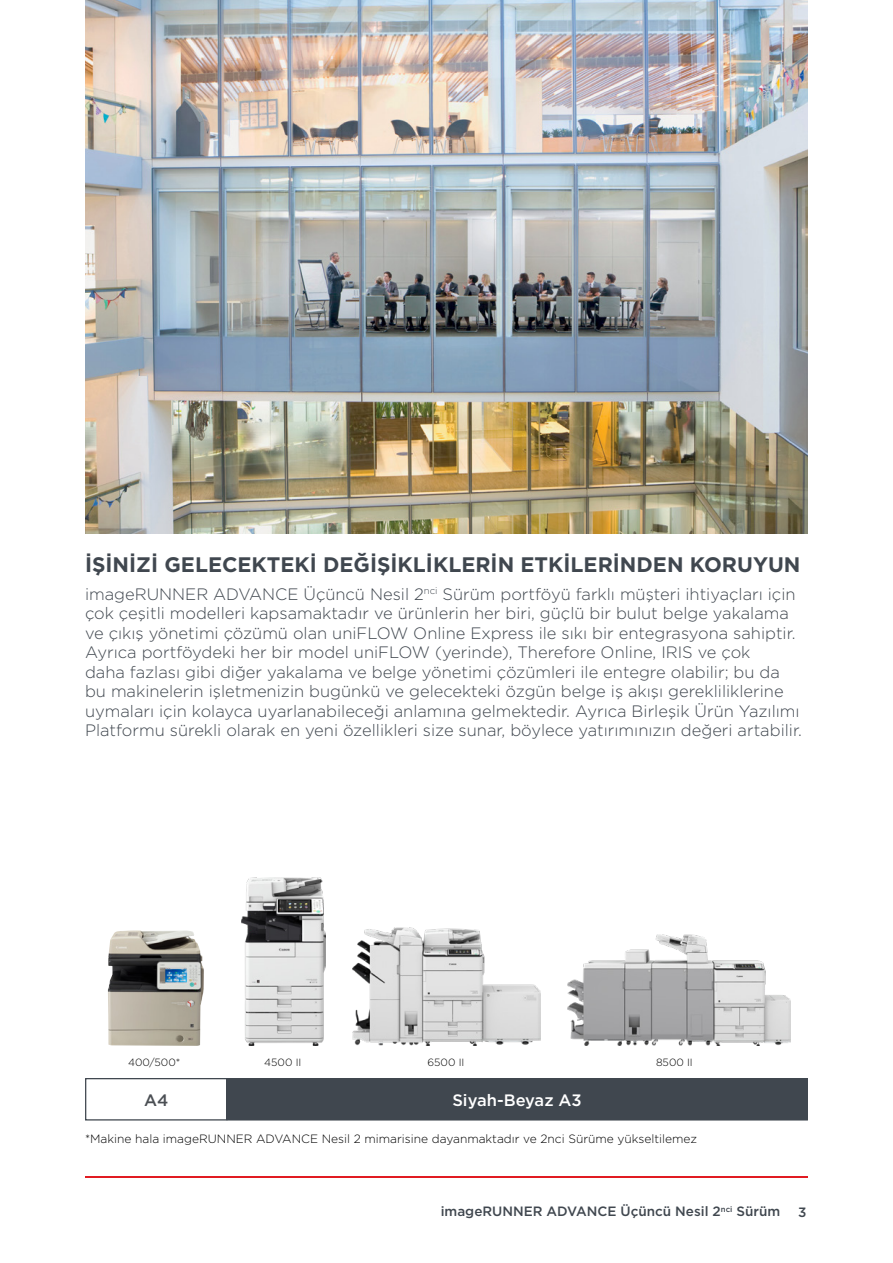
<style>
.page{position:relative;width:893px;height:1263px;background:#fff}
.page>*{position:absolute;margin:0;border:0;box-sizing:border-box;transform-origin:0 0}
.t1{font:700 21px "Gotham";color:#40474f}
.t2{font:300 16.5px/19.5px "Gotham";color:#40474f}
.t3{font:500 16.5px "Gotham";color:#fff}
.t4{font:500 16.5px "Gotham";color:#4b4f54}
.t5{font:500 13.5px "Gotham";color:#40474f}
.t6{font:300 12px "Gotham";color:#000}
.t7{font:300 10.5px "Gotham";color:#000}
</style>
<div class="page">
<hr style="left:85px;top:1176px;width:723px;height:2px;background:#e11b22">
<img style="left:85px;top:0;width:723px;height:534px">
<img style="left:108px;top:930px;width:96px;height:116px">
<svg style="left:85px;top:1078px;width:723px;height:43px"></svg>
<img style="left:568px;top:935px;width:222px;height:111px">
<img style="left:352px;top:927px;width:189px;height:119px">
<img style="left:241px;top:878px;width:84px;height:168px">
<p class="t1" style="left:85px;top:550px;width:717px">İŞINIZI GELECEKTEKI DEĞIŞIKLIKLERIN ETKILERINDEN KORUYUN</p>
<p class="t2" style="left:85px;top:584px;width:718px">imageRUNNER ADVANCE Üçüncü Nesil 2<sup>nci</sup> Sürüm portföyü farklı müşteri ihtiyaçları için çok çeşitli modelleri kapsamaktadır ve ürünlerin her biri, güçlü bir bulut belge yakalama ve çıkış yönetimi çözümü olan uniFLOW Online Express ile sıkı bir entegrasyona sahiptir.<br>Ayrıca portföydeki her bir model uniFLOW (yerinde), Therefore Online, IRIS ve çok<br>daha fazlası gibi diğer yakalama ve belge yönetimi çözümleri ile entegre olabilir; bu da bu makinelerin işletmenizin bugünkü ve gelecekteki özgün belge iş akışı gerekliliklerine uymaları için kolayca uyarlanabileceği anlamına gelmektedir. Ayrıca Birleşik Ürün Yazılımı Platformu sürekli olarak en yeni özellikleri size sunar, böylece yatırımınızın değeri artabilir.</p>
<p class="t7" style="left:128px;top:1056px;width:54px">400/500*</p>
<p class="t7" style="left:264px;top:1056px;width:39px">4500 II</p>
<p class="t7" style="left:428px;top:1056px;width:38px">6500 II</p>
<p class="t7" style="left:656px;top:1056px;width:38px">8500 II</p>
<p class="t4" style="left:144px;top:1089px;width:26px">A4</p>
<p class="t3" style="left:452px;top:1089px;width:131px">Siyah-Beyaz A3</p>
<p class="t6" style="left:85px;top:1131px;width:614px">*Makine hala imageRUNNER ADVANCE Nesil 2 mimarisine dayanmaktadır ve 2nci Sürüme yükseltilemez</p>
<p class="t5" style="left:441px;top:1203px;width:341px">imageRUNNER ADVANCE Üçüncü Nesil 2<sup>nci</sup> Sürüm</p>
<p class="t5" style="left:798px;top:1203px;width:10px">3</p>
</div>
